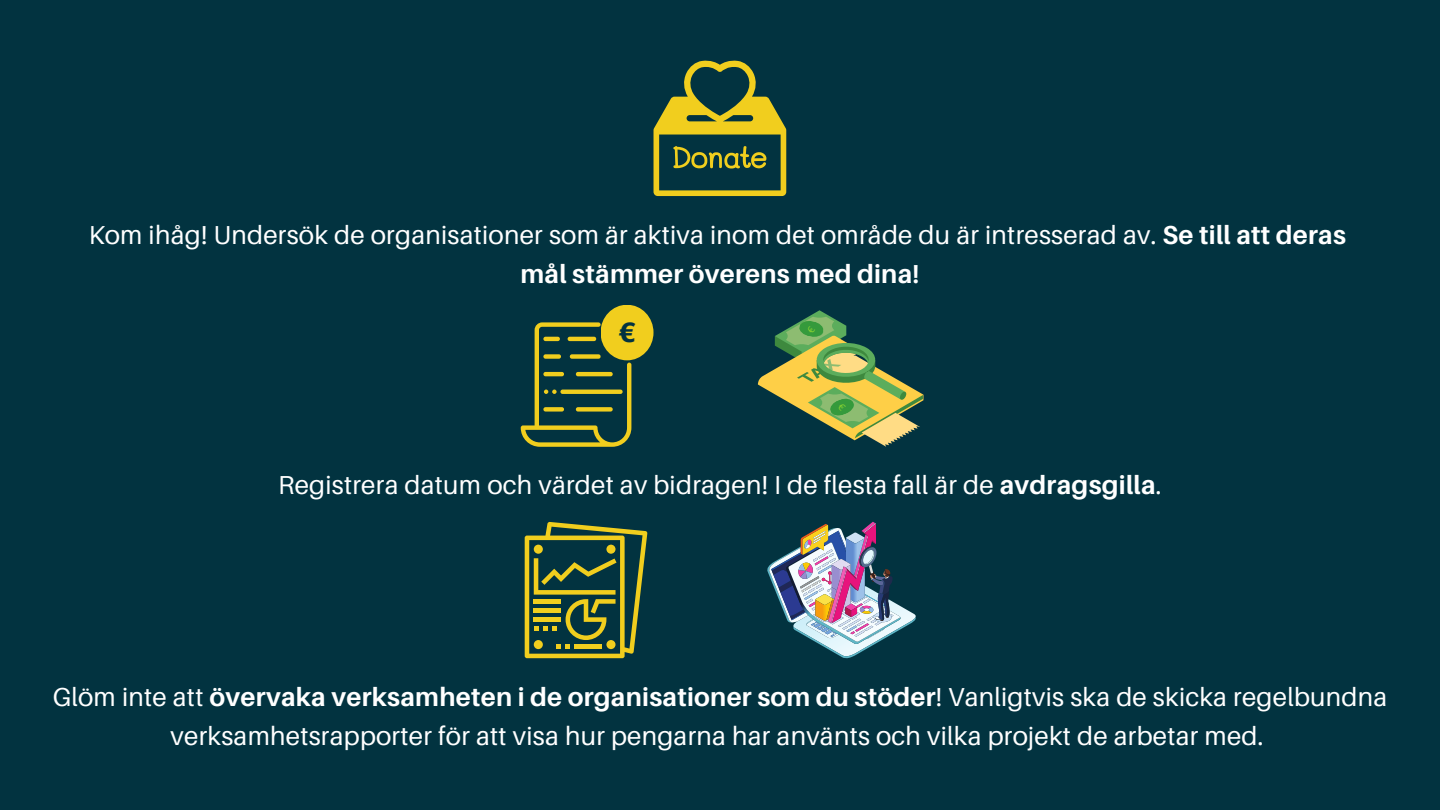
<style>
.page{position:relative;width:1440px;height:810px;background:#023340}
.page>*{position:absolute;margin:0;border:0;box-sizing:border-box;transform-origin:0 0}
.t1{font:800 28px "Aileron";color:#023341}
.t2{font:26px/39px "Aileron";letter-spacing:.01em;color:#fff;text-align:center}
.t3{font:700 26px "Aileron";letter-spacing:.01em;color:#fff}
.s1{font-weight:700}
</style>
<div class="page">
<svg style="left:654px;top:60px;width:132px;height:136px"></svg>
<svg style="left:521px;top:310px;width:128px;height:137px"></svg>
<svg style="left:525px;top:522px;width:122px;height:136px"></svg>
<img style="left:767px;top:522px;width:149px;height:136px">
<div style="left:601px;top:305px;width:53px;height:55px;background:#f1ce1e;border-radius:50%"></div>
<svg style="left:758px;top:310px;width:165px;height:137px"></svg>
<p class="t2" style="left:89px;top:215px;width:1259px">Kom ihåg! Undersök de organisationer som är aktiva inom det område du är intresserad av. <span class="s1">Se till att deras</span></p>
<p class="t3" style="left:521px;top:257px;width:400px">mål stämmer överens med dina!</p>
<p class="t1" style="left:618px;top:315px;width:19px">€</p>
<p class="t2" style="left:278px;top:465px;width:885px">Registrera datum och värdet av bidragen! I de flesta fall är de <span class="s1">avdragsgilla</span>.</p>
<p class="t2" style="left:53px;top:676px;width:1336px">Glöm inte att <span class="s1">övervaka verksamheten i de organisationer som du stöder</span>! Vanligtvis ska de skicka regelbundna verksamhetsrapporter för att visa hur pengarna har använts och vilka projekt de arbetar med.</p>
</div>
